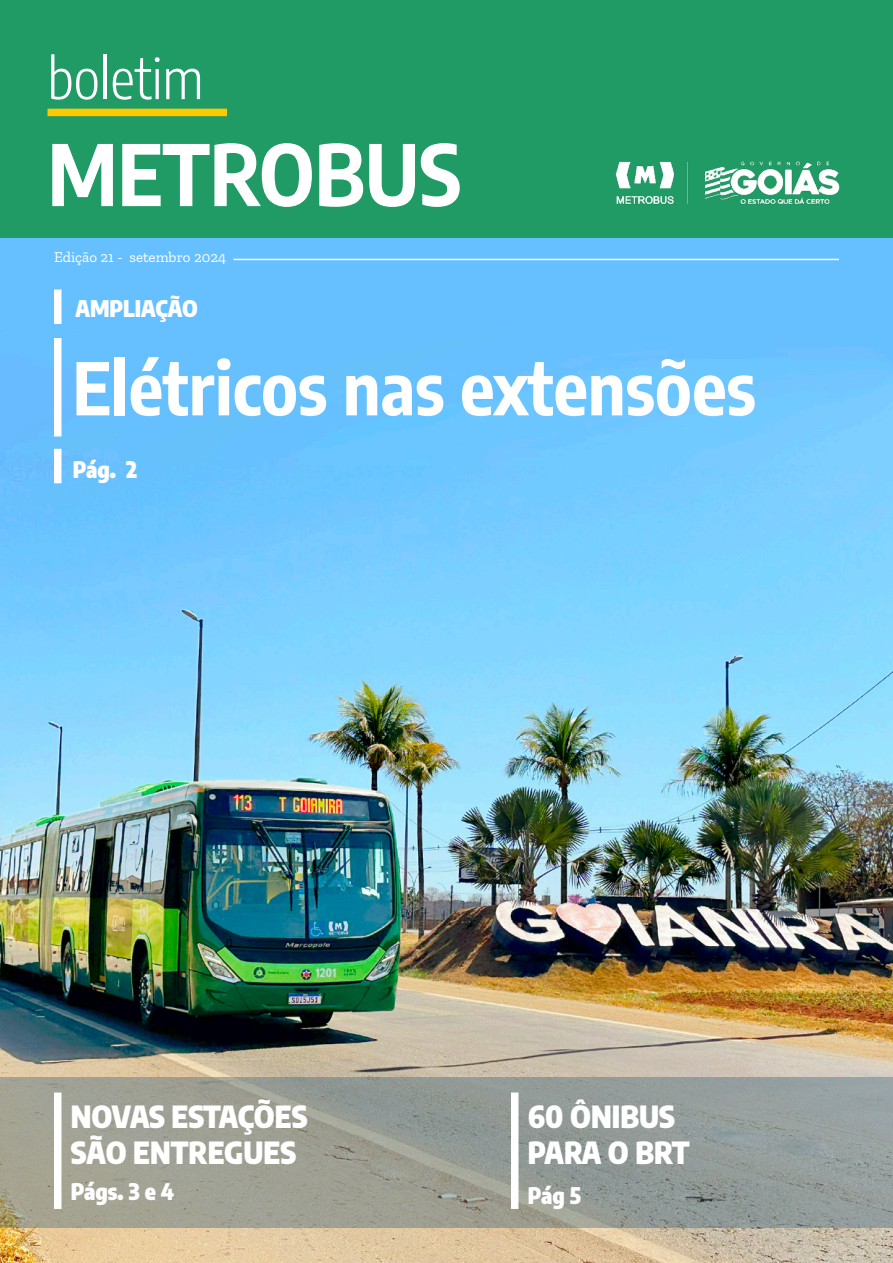
<style>
.page{position:relative;width:893px;height:1263px;background:#fff}
.page>*{position:absolute;margin:0;border:0;box-sizing:border-box;transform-origin:0 0}
.t1{font:700 84px "Encode Sans Condensed";color:#fff}
.t2{font:700 72px "Encode Sans Condensed";color:#fff}
.t3{font:300 55.5px "Encode Sans Condensed";color:#fff}
.t4{font:900 30px "Encode Sans Condensed";color:#fff}
.t5{font:900 22.5px "Encode Sans Condensed";color:#fff}
.t6{font:15px "Zilla Slab";color:#fff}
</style>
<div class="page">
<img style="left:0;top:238px;width:893px;height:1025px">
<div style="left:0;top:0;width:893px;height:238px;background:#219b66"></div>
<div style="left:48px;top:109px;width:179px;height:7px;background:#ffc900"></div>
<img style="left:615px;top:161px;width:225px;height:44px">
<hr style="left:233px;top:259px;width:606px;height:1px;background:#fff">
<div style="left:54px;top:338px;width:8px;height:98px;background:#fff"></div>
<div style="left:54px;top:289px;width:8px;height:35px;background:#fff"></div>
<div style="left:54px;top:449px;width:8px;height:34px;background:#fff"></div>
<svg style="left:0;top:1077px;width:893px;height:151px;background:#989d95"></svg>
<div style="left:511px;top:1092px;width:7px;height:117px;background:#fff"></div>
<div style="left:54px;top:1092px;width:8px;height:117px;background:#fff"></div>
<p class="t3" style="left:48px;top:40px;width:157px">boletim</p>
<p class="t1" style="left:48px;top:111px;width:415px">METROBUS</p>
<p class="t6" style="left:54px;top:249px;width:174px">Edição 21 - setembro 2024</p>
<p class="t5" style="left:75px;top:291px;width:124px">AMPLIAÇÃO</p>
<p class="t2" style="left:73px;top:334px;width:685px">Elétricos nas extensões</p>
<p class="t5" style="left:73px;top:452px;width:66px">Pág. 2</p>
<p class="t4" style="left:71px;top:1093px;width:238px">NOVAS ESTAÇÕES</p>
<p class="t4" style="left:71px;top:1129px;width:227px">SÃO ENTREGUES</p>
<p class="t5" style="left:71px;top:1174px;width:105px">Págs. 3 e 4</p>
<p class="t4" style="left:528px;top:1093px;width:148px">60 ÔNIBUS</p>
<p class="t4" style="left:528px;top:1129px;width:163px">PARA O BRT</p>
<p class="t5" style="left:528px;top:1177px;width:55px">Pág 5</p>
</div>
